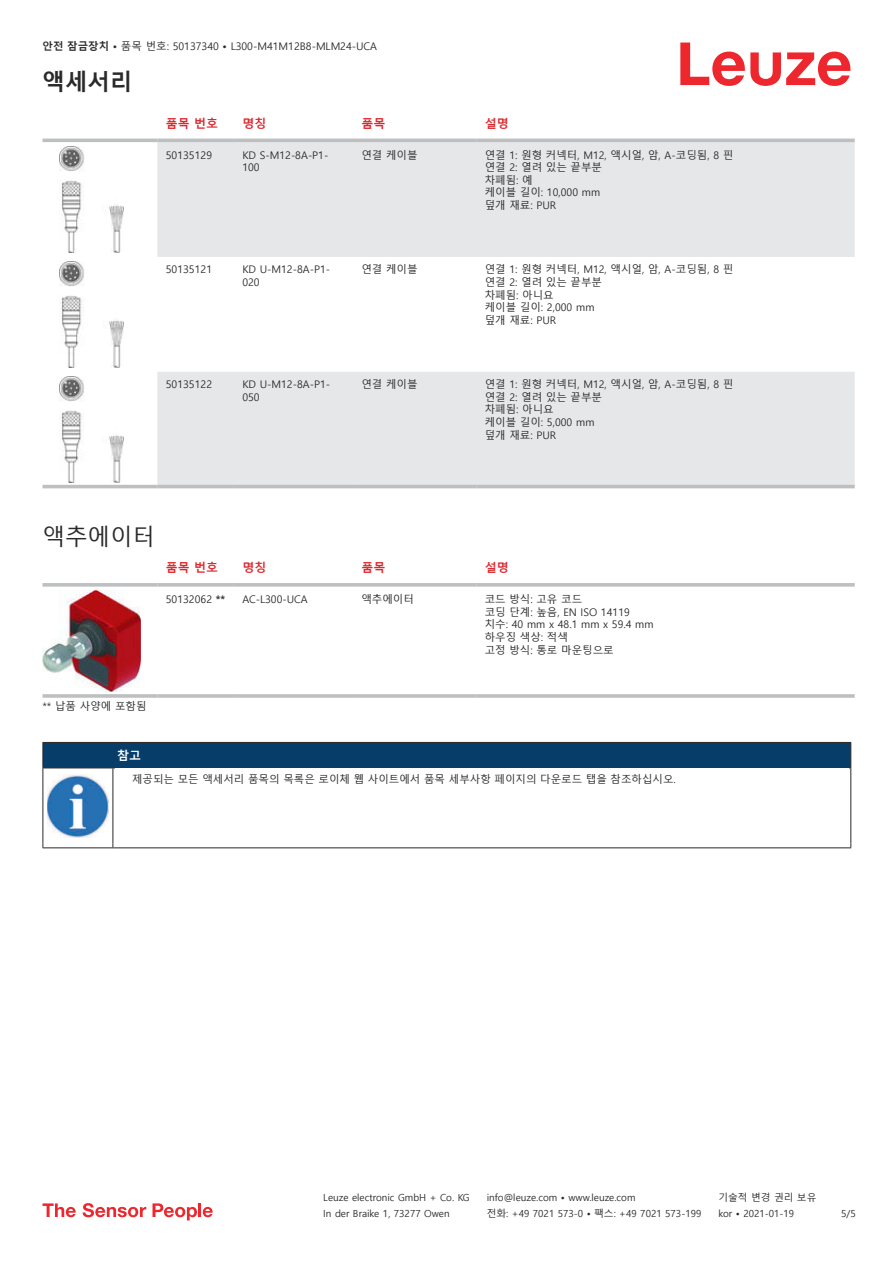
<style>
.page{position:relative;width:893px;height:1263px;background:#fff}
.page>*{position:absolute;margin:0;border:0;box-sizing:border-box;transform-origin:0 0}
.t1{font:22.5px "Malgun Gothic";color:#2b292a}
.t2{font:700 22.5px "Malgun Gothic";color:#2b292a}
.t3{font:700 12px "Malgun Gothic";color:#db2a30}
.t4{font:700 12px "Malgun Gothic";color:#fff}
.t5{font:10.5px/12.6px "Malgun Gothic";color:#2b292a}
.t6{font:9.75px "Malgun Gothic";color:#2b292a}
.s1{font-weight:700}
</style>
<div class="page">
<svg style="left:680px;top:43px;width:170px;height:43px"></svg>
<svg style="left:43px;top:138px;width:812px;height:351px"></svg>
<svg style="left:157px;top:142px;width:698px;height:343px;fill:#e6e7e9"></svg>
<hr style="left:43px;top:139px;width:114px;height:3px;background:#bdbfc1">
<hr style="left:157px;top:139px;width:77px;height:3px;background:#bdbfc1">
<hr style="left:234px;top:139px;width:119px;height:3px;background:#bdbfc1">
<hr style="left:353px;top:139px;width:123px;height:3px;background:#bdbfc1">
<hr style="left:476px;top:139px;width:379px;height:3px;background:#bdbfc1">
<hr style="left:43px;top:485px;width:114px;height:3px;background:#bdbfc1">
<hr style="left:157px;top:485px;width:77px;height:3px;background:#bdbfc1">
<hr style="left:234px;top:485px;width:119px;height:3px;background:#bdbfc1">
<hr style="left:353px;top:485px;width:123px;height:3px;background:#bdbfc1">
<hr style="left:476px;top:485px;width:379px;height:3px;background:#bdbfc1">
<img style="left:59px;top:146px;width:65px;height:107px">
<img style="left:59px;top:261px;width:65px;height:106px">
<img style="left:59px;top:376px;width:65px;height:106px">
<svg style="left:43px;top:583px;width:114px;height:4px"></svg>
<svg style="left:157px;top:583px;width:77px;height:4px"></svg>
<svg style="left:234px;top:583px;width:119px;height:4px"></svg>
<svg style="left:353px;top:583px;width:123px;height:4px"></svg>
<svg style="left:476px;top:583px;width:379px;height:4px;fill:#c0c2c4"></svg>
<hr style="left:43px;top:694px;width:114px;height:4px;background:#bdbfc1">
<hr style="left:157px;top:694px;width:77px;height:4px;background:#c8cacb">
<hr style="left:234px;top:694px;width:119px;height:4px;background:#c3c5c6">
<hr style="left:353px;top:694px;width:123px;height:4px;background:#bdbfc1">
<hr style="left:476px;top:694px;width:379px;height:4px;background:#c8cacb">
<img style="left:43px;top:591px;width:97px;height:101px">
<div style="left:43px;top:742px;width:808px;height:26px;background:#063d69"></div>
<hr style="left:113px;top:767px;width:738px;height:1px;background:#2b292a">
<hr style="left:43px;top:768px;width:1px;height:75px;background:#2b292a">
<hr style="left:113px;top:768px;width:1px;height:75px;background:#2b292a">
<hr style="left:850px;top:768px;width:1px;height:75px;background:#2b292a">
<hr style="left:43px;top:847px;width:70px;height:1px;background:#2b292a">
<hr style="left:113px;top:847px;width:738px;height:1px;background:#2b292a">
<img style="left:47px;top:774px;width:61px;height:63px">
<svg style="left:43px;top:1203px;width:33px;height:14px"></svg>
<svg style="left:83px;top:1203px;width:63px;height:14px"></svg>
<svg style="left:153px;top:1203px;width:44px;height:17px"></svg>
<hr style="left:198px;top:1203px;width:3px;height:14px;background:#ed272d">
<svg style="left:203px;top:1207px;width:10px;height:10px"></svg>
<p class="t5" style="left:43px;top:40px;width:336px"><span class="s1">안전 잠금장치 •</span> 품목 번호: 50137340 <span class="s1">•</span> L300-M41M12B8-MLM24-UCA</p>
<h1 class="t2" style="left:43px;top:69px;width:91px">액세서리</h1>
<p class="t3" style="left:166px;top:116px;width:54px">품목 번호</p>
<p class="t3" style="left:242px;top:116px;width:25px">명칭</p>
<p class="t3" style="left:361px;top:116px;width:25px">품목</p>
<p class="t3" style="left:485px;top:116px;width:25px">설명</p>
<p class="t5" style="left:166px;top:149px;width:48px">50135129</p>
<p class="t5" style="left:242px;top:149px;width:88px">KD S-M12-8A-P1-<br>100</p>
<p class="t5" style="left:361px;top:149px;width:58px">연결 케이블</p>
<p class="t5" style="left:485px;top:149px;width:250px">연결 1: 원형 커넥터, M12, 액시얼, 암, A-코딩됨, 8 핀 연결 2: 열려 있는 끝부분<br>차폐됨: 예<br>케이블 길이: 10,000 mm<br>덮개 재료: PUR</p>
<p class="t5" style="left:166px;top:264px;width:48px">50135121</p>
<p class="t5" style="left:242px;top:264px;width:89px">KD U-M12-8A-P1-<br>020</p>
<p class="t5" style="left:361px;top:264px;width:58px">연결 케이블</p>
<p class="t5" style="left:485px;top:264px;width:250px">연결 1: 원형 커넥터, M12, 액시얼, 암, A-코딩됨, 8 핀 연결 2: 열려 있는 끝부분<br>차폐됨: 아니요<br>케이블 길이: 2,000 mm<br>덮개 재료: PUR</p>
<p class="t5" style="left:166px;top:378px;width:48px">50135122</p>
<p class="t5" style="left:242px;top:378px;width:89px">KD U-M12-8A-P1-<br>050</p>
<p class="t5" style="left:361px;top:378px;width:58px">연결 케이블</p>
<p class="t5" style="left:485px;top:378px;width:250px">연결 1: 원형 커넥터, M12, 액시얼, 암, A-코딩됨, 8 핀 연결 2: 열려 있는 끝부분<br>차폐됨: 아니요<br>케이블 길이: 5,000 mm<br>덮개 재료: PUR</p>
<h1 class="t1" style="left:43px;top:524px;width:114px">액추에이터</h1>
<p class="t3" style="left:166px;top:561px;width:54px">품목 번호</p>
<p class="t3" style="left:242px;top:561px;width:25px">명칭</p>
<p class="t3" style="left:361px;top:561px;width:25px">품목</p>
<p class="t3" style="left:485px;top:561px;width:25px">설명</p>
<p class="t5" style="left:166px;top:593px;width:61px">50132062 <span class="s1">**</span></p>
<p class="t5" style="left:242px;top:593px;width:67px">AC-L300-UCA</p>
<p class="t5" style="left:361px;top:593px;width:54px">액추에이터</p>
<p class="t5" style="left:485px;top:593px;width:170px">코드 방식: 고유 코드<br>코딩 단계: 높음, EN ISO 14119 치수: 40 mm x 48.1 mm x 59.4 mm 하우징 색상: 적색<br>고정 방식: 통로 마운팅으로</p>
<p class="t5" style="left:43px;top:700px;width:106px">** 납품 사양에 포함됨</p>
<p class="t4" style="left:117px;top:749px;width:25px">참고</p>
<p class="t5" style="left:132px;top:773px;width:545px">제공되는 모든 액세서리 품목의 목록은 로이체 웹 사이트에서 품목 세부사항 페이지의 다운로드 탭을 참조하십시오.</p>
<p class="t6" style="left:323px;top:1192px;width:148px">Leuze electronic GmbH + Co. KG</p>
<p class="t6" style="left:487px;top:1192px;width:150px">info@leuze.com • www.leuze.com</p>
<p class="t6" style="left:718px;top:1192px;width:100px">기술적 변경 권리 보유</p>
<p class="t6" style="left:323px;top:1208px;width:128px">In der Braike 1, 73277 Owen</p>
<p class="t6" style="left:487px;top:1208px;width:216px">전화: +49 7021 573-0 • 팩스: +49 7021 573-199</p>
<p class="t6" style="left:718px;top:1208px;width:77px">kor • 2021-01-19</p>
<p class="t6" style="left:841px;top:1208px;width:16px">5 /5</p>
</div>
